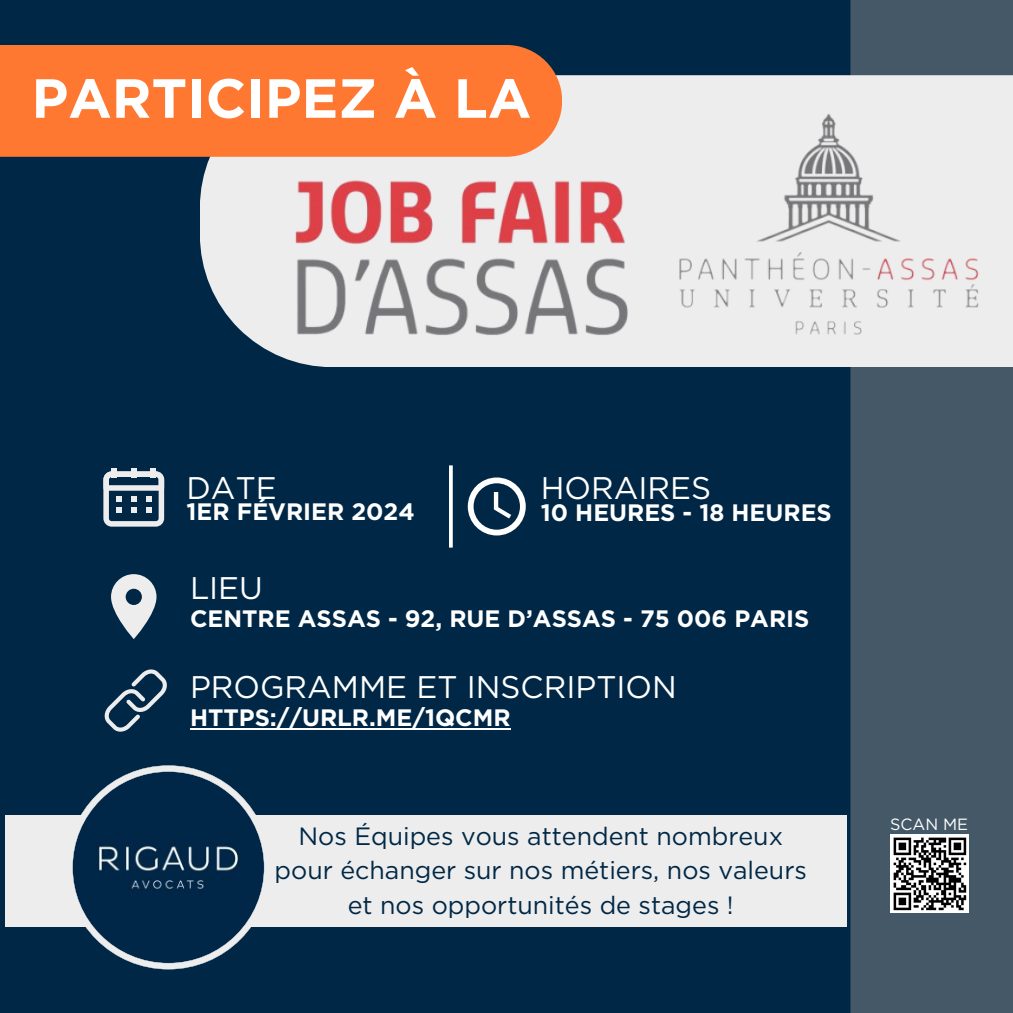
<style>
.page{position:relative;width:1013px;height:1013px;background:#fff}
.page>*{position:absolute;margin:0;border:0;box-sizing:border-box;transform-origin:0 0}
.t1{font:700 55px "Gotham";color:#fff}
.t2{font:31.25px "Gotham";color:#fff}
.t3{font:25px/34.8px "Gotham";color:#002846;text-align:center}
.t4{font:700 23.75px "Gotham";color:#fff}
.t5{font:16.25px "Gotham";color:#fff}
</style>
<div class="page">
<div style="left:0;top:0;width:1012px;height:1012px;background:#002846"></div>
<svg style="left:850px;top:0;width:162px;height:1012px;background:#3f5565"></svg>
<div style="left:112px;top:468px;width:5px;height:10px;background:#ededed"></div>
<div style="left:131px;top:468px;width:5px;height:10px;background:#ededed"></div>
<div style="left:150px;top:468px;width:6px;height:10px;background:#ededed"></div>
<svg style="left:103px;top:471px;width:61px;height:55px"></svg>
<svg style="left:111px;top:574px;width:45px;height:65px"></svg>
<svg style="left:104px;top:669px;width:63px;height:63px"></svg>
<img style="left:890px;top:834px;width:78px;height:78px">
<svg style="left:200px;top:75px;width:812px;height:269px;background:#ced3d7"></svg>
<img style="left:257px;top:88px;width:755px;height:279px">
<svg style="left:449px;top:465px;width:4px;height:82px"></svg>
<svg style="left:468px;top:477px;width:58px;height:58px"></svg>
<div style="left:0;top:45px;width:562px;height:112px;background:#ff7832"></div>
<div style="left:5px;top:815px;width:841px;height:112px;background:#ededed"></div>
<svg style="left:72px;top:765px;width:193px;height:204px;fill:#002748"></svg>
<hr style="left:190px;top:728px;width:320px;height:2px;background:#fff">
<p class="t1" style="left:32px;top:65px;width:501px">PARTICIPEZ À LA</p>
<h2 class="t2" style="left:186px;top:469px;width:92px">DATE</h2>
<h1 class="t4" style="left:186px;top:497px;width:230px">1ER FÉVRIER 2024</h1>
<h2 class="t2" style="left:190px;top:569px;width:74px">LIEU</h2>
<p class="t2" style="left:541px;top:469px;width:172px">HORAIRES</p>
<h3 class="t4" style="left:541px;top:498px;width:292px">10 HEURES - 18 HEURES</h3>
<p class="t4" style="left:190px;top:604px;width:621px">CENTRE ASSAS - 92, RUE D’ASSAS - 75 006 PARIS</p>
<h3 class="t2" style="left:190px;top:668px;width:488px">PROGRAMME ET INSCRIPTION</h3>
<h3 class="t4" style="left:190px;top:703px;width:322px">HTTPS://URLR.ME/1QCMR</h3>
<p class="t3" style="left:274px;top:818px;width:534px">Nos Équipes vous attendent nombreux pour échanger sur nos métiers, nos valeurs et nos opportunités de stages !</p>
<h2 class="t5" style="left:890px;top:814px;width:79px">SCAN ME</h2>
</div>
